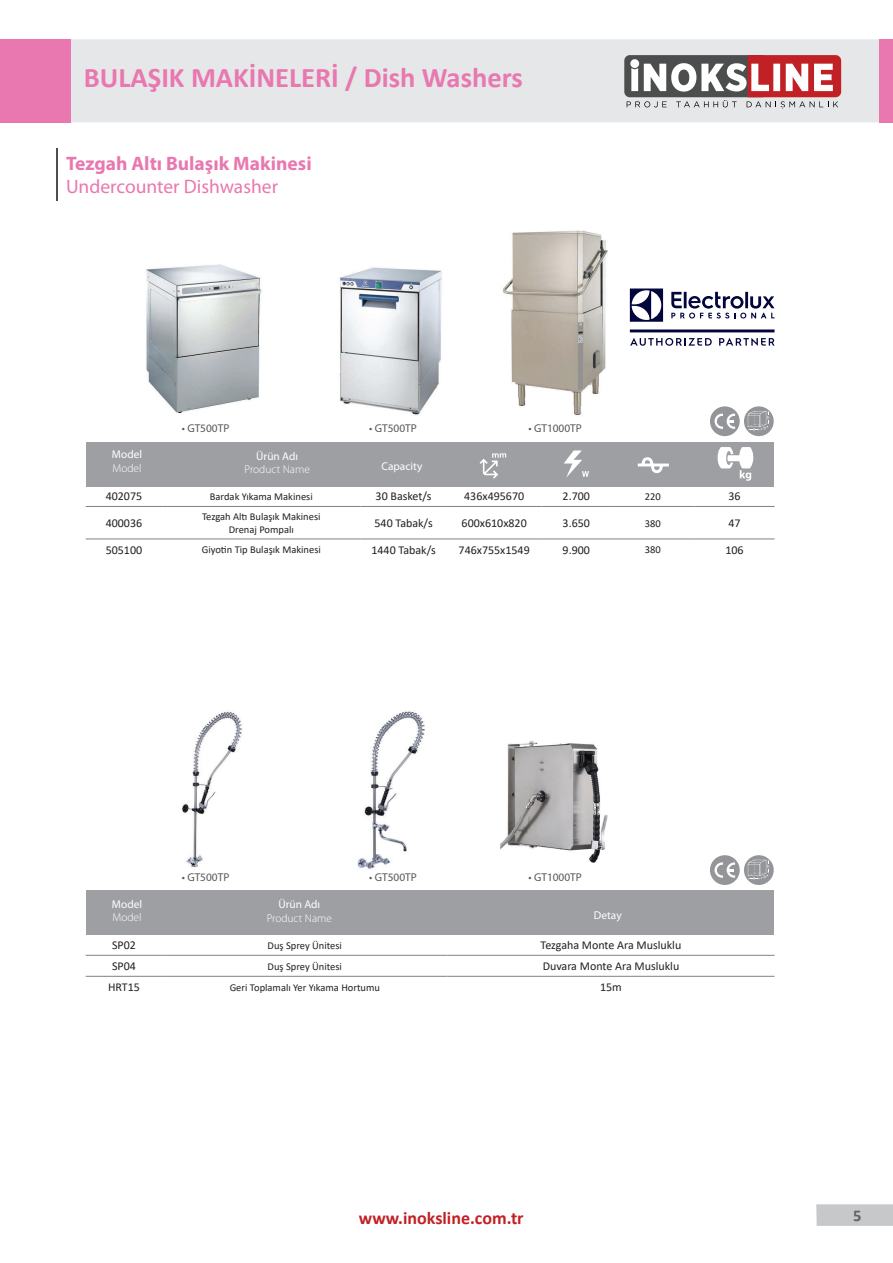
<style>
.page{position:relative;width:893px;height:1263px;background:#fff}
.page>*{position:absolute;margin:0;border:0;box-sizing:border-box;transform-origin:0 0}
.t1{font:700 28.5px "Calibri";color:#e978b0}
.t2{font:700 19.5px "Myriad Pro";color:#e978b0}
.t3{font:19.5px "Myriad Pro";color:#e978b0}
.t4{font:700 18px "Calibri";color:#c12025}
.t5{font:700 16.5px "Calibri";color:#636366}
.t6{font:12px "Calibri";color:#231f20}
.t7{font:11.4px "Myriad Pro";color:#57585a}
.t8{font:11.4px "Myriad Pro";color:#fff}
.t9{font:300 11.4px "Myriad Pro";color:#fff}
.t10{font:10.5px/12.6px "Calibri";color:#231f20;text-align:center}
</style>
<div class="page">
<div style="left:816px;top:1204px;width:77px;height:22px;background:#c7c8ca"></div>
<div style="left:71px;top:39px;width:808px;height:83px;background:#e6e7e9"></div>
<div style="left:879px;top:39px;width:14px;height:83px;background:#e978b0"></div>
<div style="left:0;top:39px;width:71px;height:83px;background:#e978b0"></div>
<svg style="left:624px;top:55px;width:217px;height:54px"></svg>
<div style="left:630px;top:59px;width:9px;height:9px;background:#fff;border-radius:50%"></div>
<div style="left:86px;top:442px;width:688px;height:44px;background:#9d9fa2"></div>
<div style="left:86px;top:890px;width:688px;height:45px;background:#9d9fa2"></div>
<hr style="left:86px;top:506px;width:76px;height:1px;background:#808285">
<hr style="left:162px;top:506px;width:198px;height:1px;background:#808285">
<hr style="left:360px;top:506px;width:87px;height:1px;background:#808285">
<hr style="left:447px;top:506px;width:95px;height:1px;background:#808285">
<hr style="left:542px;top:506px;width:69px;height:1px;background:#808285">
<hr style="left:611px;top:506px;width:84px;height:1px;background:#808285">
<hr style="left:695px;top:506px;width:80px;height:1px;background:#808285">
<hr style="left:86px;top:539px;width:76px;height:1px;background:#808285">
<hr style="left:162px;top:539px;width:198px;height:1px;background:#808285">
<hr style="left:360px;top:539px;width:87px;height:1px;background:#808285">
<hr style="left:447px;top:539px;width:95px;height:1px;background:#808285">
<hr style="left:542px;top:539px;width:69px;height:1px;background:#808285">
<hr style="left:611px;top:539px;width:84px;height:1px;background:#808285">
<hr style="left:695px;top:539px;width:80px;height:1px;background:#808285">
<hr style="left:86px;top:955px;width:76px;height:1px;background:#808285">
<hr style="left:162px;top:955px;width:285px;height:1px;background:#808285">
<hr style="left:447px;top:955px;width:328px;height:1px;background:#808285">
<hr style="left:86px;top:976px;width:76px;height:1px;background:#808285">
<hr style="left:162px;top:976px;width:285px;height:1px;background:#808285">
<hr style="left:447px;top:976px;width:328px;height:1px;background:#808285">
<svg style="left:480px;top:453px;width:26px;height:26px"></svg>
<svg style="left:717px;top:447px;width:37px;height:34px"></svg>
<svg style="left:564px;top:450px;width:25px;height:27px"></svg>
<img style="left:340px;top:267px;width:102px;height:149px">
<img style="left:357px;top:711px;width:67px;height:158px">
<img style="left:183px;top:711px;width:60px;height:156px">
<img style="left:146px;top:264px;width:116px;height:149px">
<img style="left:502px;top:230px;width:106px;height:186px">
<img style="left:501px;top:741px;width:107px;height:122px">
<svg style="left:637px;top:457px;width:32px;height:16px"></svg>
<div style="left:710px;top:406px;width:30px;height:30px;background:#939598;border-radius:50%"></div>
<svg style="left:715px;top:414px;width:20px;height:15px"></svg>
<svg style="left:744px;top:406px;width:30px;height:30px"></svg>
<svg style="left:748px;top:411px;width:21px;height:20px"></svg>
<div style="left:710px;top:855px;width:30px;height:30px;background:#939598;border-radius:50%"></div>
<svg style="left:715px;top:862px;width:20px;height:16px"></svg>
<svg style="left:744px;top:855px;width:30px;height:30px"></svg>
<svg style="left:748px;top:860px;width:21px;height:19px"></svg>
<svg style="left:630px;top:288px;width:33px;height:34px"></svg>
<svg style="left:671px;top:292px;width:103px;height:26px"></svg>
<hr style="left:630px;top:329px;width:144px;height:3px;background:#02063d">
<svg style="left:630px;top:338px;width:82px;height:8px"></svg>
<svg style="left:719px;top:338px;width:56px;height:8px"></svg>
<hr style="left:56px;top:148px;width:2px;height:52px;background:#4c4e4e">
<h1 class="t1" style="left:84px;top:57px;width:440px">BULAŞIK MAKİNELERİ / Dish Washers</h1>
<h2 class="t2" style="left:66px;top:150px;width:247px">Tezgah Altı Bulaşık Makinesi</h2>
<h2 class="t3" style="left:66px;top:174px;width:214px">Undercounter Dishwasher</h2>
<p class="t8" style="left:112px;top:447px;width:32px">Model</p>
<p class="t9" style="left:112px;top:461px;width:31px">Model</p>
<p class="t7" style="left:182px;top:421px;width:49px">• GT500TP</p>
<p class="t8" style="left:256px;top:449px;width:43px">Ürün Adı</p>
<p class="t9" style="left:245px;top:463px;width:67px">Product Name</p>
<p class="t7" style="left:369px;top:421px;width:49px">• GT500TP</p>
<p class="t8" style="left:382px;top:459px;width:42px">Capacity</p>
<p class="t7" style="left:528px;top:421px;width:55px">• GT1000TP</p>
<p class="t6" style="left:106px;top:488px;width:38px">402075</p>
<p class="t10" style="left:210px;top:490px;width:104px">Bardak Yıkama Makinesi</p>
<p class="t6" style="left:376px;top:488px;width:57px">30 Basket/s</p>
<p class="t6" style="left:464px;top:488px;width:61px">436x495670</p>
<p class="t6" style="left:563px;top:488px;width:29px">2.700</p>
<p class="t10" style="left:645px;top:490px;width:17px">220</p>
<p class="t6" style="left:728px;top:488px;width:14px">36</p>
<p class="t6" style="left:106px;top:515px;width:38px">400036</p>
<p class="t10" style="left:202px;top:510px;width:120px">Tezgah Altı Bulaşık Makinesi<br>Drenaj Pompalı</p>
<p class="t6" style="left:374px;top:515px;width:60px">540 Tabak/s</p>
<p class="t6" style="left:462px;top:515px;width:67px">600x610x820</p>
<p class="t6" style="left:563px;top:515px;width:29px">3.650</p>
<p class="t10" style="left:645px;top:517px;width:17px">380</p>
<p class="t6" style="left:728px;top:515px;width:14px">47</p>
<p class="t6" style="left:106px;top:542px;width:38px">505100</p>
<p class="t10" style="left:202px;top:543px;width:121px">Giyotin Tip Bulaşık Makinesi</p>
<p class="t6" style="left:371px;top:542px;width:66px">1440 Tabak/s</p>
<p class="t6" style="left:459px;top:542px;width:73px">746x755x1549</p>
<p class="t6" style="left:563px;top:542px;width:29px">9.900</p>
<p class="t10" style="left:645px;top:543px;width:17px">380</p>
<p class="t6" style="left:725px;top:542px;width:20px">106</p>
<p class="t8" style="left:112px;top:897px;width:32px">Model</p>
<p class="t9" style="left:112px;top:910px;width:31px">Model</p>
<p class="t7" style="left:182px;top:870px;width:49px">• GT500TP</p>
<p class="t8" style="left:278px;top:898px;width:43px">Ürün Adı</p>
<p class="t9" style="left:267px;top:911px;width:67px">Product Name</p>
<p class="t7" style="left:369px;top:870px;width:49px">• GT500TP</p>
<p class="t7" style="left:528px;top:870px;width:55px">• GT1000TP</p>
<p class="t8" style="left:594px;top:908px;width:29px">Detay</p>
<p class="t6" style="left:112px;top:937px;width:25px">SP02</p>
<p class="t10" style="left:268px;top:939px;width:76px">Duş Sprey Ünitesi</p>
<p class="t6" style="left:541px;top:937px;width:142px">Tezgaha Monte Ara Musluklu</p>
<p class="t6" style="left:112px;top:958px;width:25px">SP04</p>
<p class="t10" style="left:268px;top:960px;width:76px">Duş Sprey Ünitesi</p>
<p class="t6" style="left:543px;top:958px;width:138px">Duvara Monte Ara Musluklu</p>
<p class="t6" style="left:108px;top:979px;width:33px">HRT15</p>
<p class="t10" style="left:230px;top:981px;width:152px">Geri Toplamalı Yer Yıkama Hortumu</p>
<p class="t6" style="left:600px;top:979px;width:23px">15m</p>
<h3 class="t4" style="left:359px;top:1205px;width:166px">www.inoksline.com.tr</h3>
<h3 class="t5" style="left:853px;top:1204px;width:10px">5</h3>
</div>
